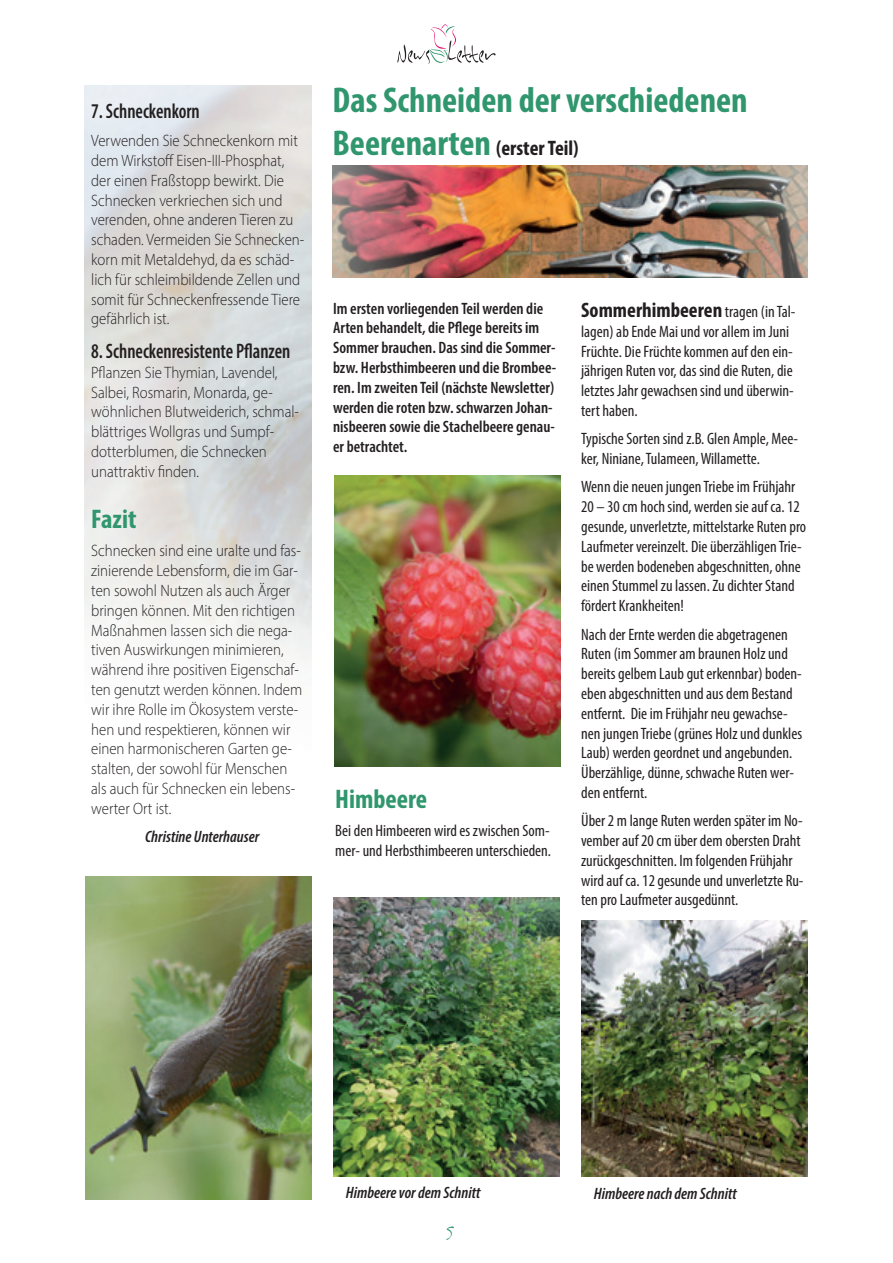
<style>
.page{position:relative;width:893px;height:1263px;background:#fff}
.page>*{position:absolute;margin:0;border:0;box-sizing:border-box;transform-origin:0 0}
.t1{font:700 condensed 36px "Myriad Pro";color:#30966d}
.t2{font:700 condensed 27px "Myriad Pro";color:#30966d}
.t3{font:700 condensed 21px "Myriad Pro";color:#231f20}
.t4{font:600 condensed 21px "Myriad Pro";color:#231f20;scale:.9 1}
.t5{font:21px "Inkburrow";color:#30966d}
.t6{font:condensed 16.5px/19.8px "Myriad Pro";color:#231f20}
.t7{font:300 16.5px/19.8px "Myriad Pro";color:#231f20;scale:.9 1}
.t8{font:600 condensed 16.5px/19.8px "Myriad Pro";color:#231f20}
.t9{font:italic 600 condensed 16.5px "Myriad Pro";color:#231f20}
.s1{font-size:36px;color:#30966d}
.s2{font-weight:400;font-size:16.5px}
</style>
<div class="page">
<svg style="left:397px;top:24px;width:99px;height:40px"></svg>
<img style="left:333px;top:166px;width:475px;height:111px">
<img style="left:85px;top:876px;width:226px;height:323px">
<img style="left:334px;top:475px;width:227px;height:291px">
<img style="left:333px;top:897px;width:226px;height:279px">
<img style="left:581px;top:920px;width:227px;height:256px">
<p class="t4" style="left:91px;top:98px;width:122px">7. Schneckenkorn</p>
<p class="t7" style="left:91px;top:131px;width:238px">Verwenden Sie Schneckenkorn mit dem Wirkstoff Eisen-III-Phosphat, der einen Fraßstopp bewirkt. Die<br>Schnecken verkriechen sich und verenden, ohne anderen Tieren zu schaden. Vermeiden Sie Schnecken&shy;korn mit Metaldehyd, da es schäd&shy;lich für schleimbildende Zellen und somit für Schneckenfressende Tiere gefährlich ist.</p>
<p class="t4" style="left:91px;top:338px;width:223px">8. Schneckenresistente Pflanzen</p>
<p class="t7" style="left:91px;top:362px;width:232px">Pflanzen Sie Thymian, Lavendel,<br>Salbei, Rosmarin, Monarda, ge&shy;wöhnlichen Blutweiderich, schmal&shy;blättriges Wollgras und Sumpf&shy;dotterblumen, die Schnecken unattraktiv finden.</p>
<h2 class="t2" style="left:91px;top:502px;width:47px">Fazit</h2>
<p class="t7" style="left:91px;top:541px;width:236px">Schnecken sind eine uralte und fas&shy;zinierende Lebensform, die im Gar&shy;ten sowohl Nutzen als auch Ärger bringen können. Mit den richtigen<br>Maßnahmen lassen sich die nega&shy;tiven Auswirkungen minimieren, während ihre positiven Eigenschaf&shy;ten genutzt werden können. Indem wir ihre Rolle im Ökosystem verste&shy;hen und respektieren, können wir einen harmonischeren Garten ge&shy;stalten, der sowohl für Menschen als auch für Schnecken ein lebens&shy;werter Ort ist.</p>
<p class="t9" style="left:145px;top:826px;width:115px">Christine Unterhauser</p>
<h1 class="t1" style="left:333px;top:78px;width:417px">Das Schneiden der verschiedenen</h1>
<p class="t3" style="left:333px;top:135px;width:248px"><span class="s1">Beerenarten</span> (erster Teil)</p>
<p class="t8" style="left:333px;top:298px;width:225px">Im ersten vorliegenden Teil werden die Arten behandelt, die Pflege bereits im Sommer brauchen. Das sind die Sommer&shy;bzw. Herbsthimbeeren und die Brombee&shy;ren. Im zweiten Teil (nächste Newsletter) werden die roten bzw. schwarzen Johan&shy;nisbeeren sowie die Stachelbeere genau&shy;er betrachtet.</p>
<h2 class="t2" style="left:335px;top:782px;width:94px">Himbeere</h2>
<p class="t6" style="left:335px;top:821px;width:217px">Bei den Himbeeren wird es zwischen Som&shy;mer- und Herbsthimbeeren unterschieden.</p>
<p class="t3" style="left:581px;top:297px;width:216px">Sommerhimbeeren <span class="s2">tragen (in Tal-</span></p>
<p class="t6" style="left:581px;top:321px;width:214px">lagen) ab Ende Mai und vor allem im Juni Früchte. Die Früchte kommen auf den ein&shy;jährigen Ruten vor, das sind die Ruten, die letztes Jahr gewachsen sind und überwin&shy;tert haben.</p>
<p class="t6" style="left:581px;top:429px;width:219px">Typische Sorten sind z.B. Glen Ample, Mee&shy;ker, Niniane, Tulameen, Willamette.</p>
<p class="t6" style="left:581px;top:477px;width:227px">Wenn die neuen jungen Triebe im Frühjahr 20 – 30 cm hoch sind, werden sie auf ca. 12 gesunde, unverletzte, mittelstarke Ruten pro Laufmeter vereinzelt. Die überzähligen Trie&shy;be werden bodeneben abgeschnitten, ohne einen Stummel zu lassen. Zu dichter Stand fördert Krankheiten!</p>
<p class="t6" style="left:581px;top:624px;width:222px">Nach der Ernte werden die abgetragenen Ruten (im Sommer am braunen Holz und bereits gelbem Laub gut erkennbar) boden&shy;eben abgeschnitten und aus dem Bestand entfernt. Die im Frühjahr neu gewachse&shy;nen jungen Triebe (grünes Holz und dunkles Laub) werden geordnet und angebunden.<br>Überzählige, dünne, schwache Ruten wer&shy;den entfernt.</p>
<p class="t6" style="left:581px;top:811px;width:224px">Über 2 m lange Ruten werden später im No&shy;vember auf 20 cm über dem obersten Draht zurückgeschnitten. Im folgenden Frühjahr wird auf ca. 12 gesunde und unverletzte Ru&shy;ten pro Laufmeter ausgedünnt.</p>
<p class="t9" style="left:346px;top:1182px;width:136px">Himbeere vor dem Schnitt</p>
<p class="t9" style="left:594px;top:1183px;width:144px">Himbeere nach dem Schnitt</p>
<p class="t5" style="left:447px;top:1220px;width:9px">5</p>
</div>
